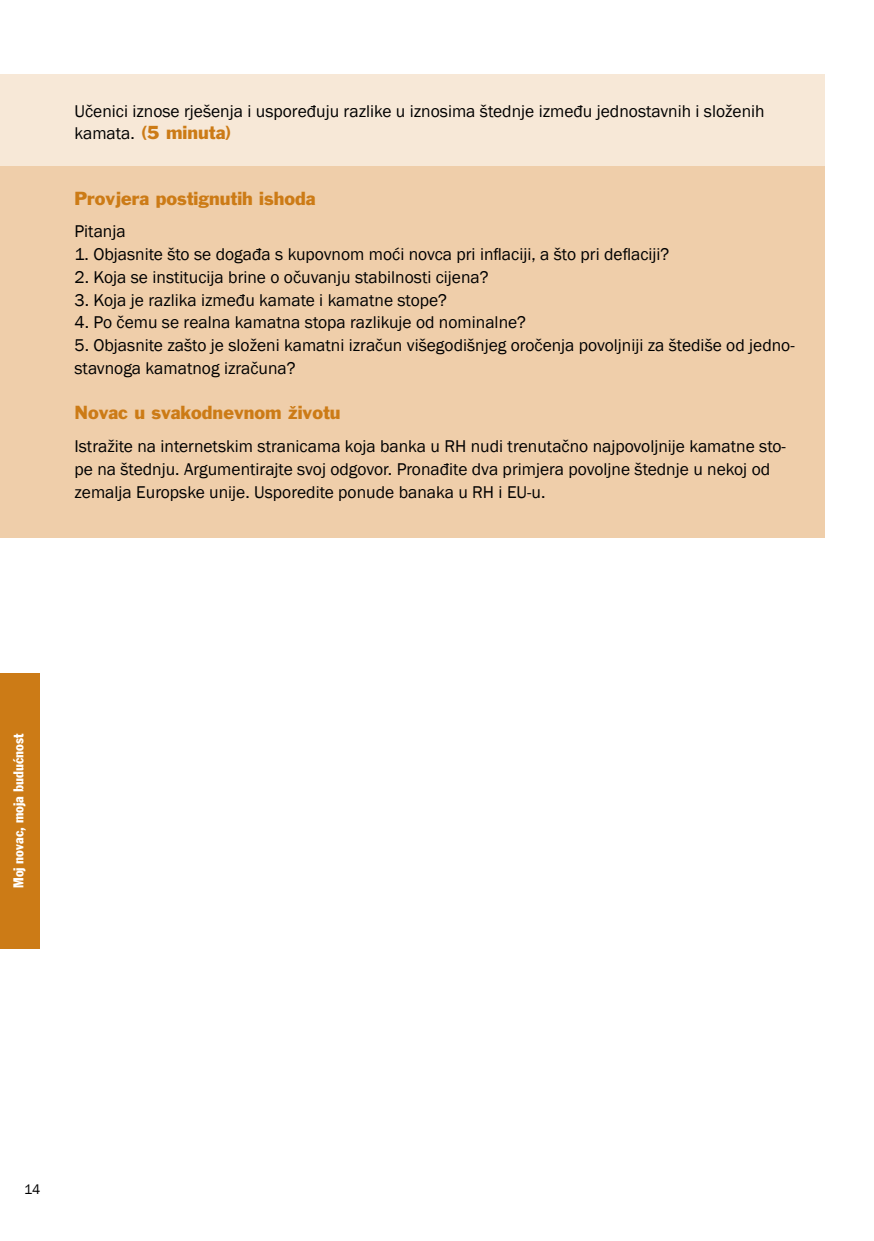
<style>
.page{position:relative;width:874px;height:1241px;background:#fff}
.page>*{position:absolute;margin:0;border:0;box-sizing:border-box;transform-origin:0 0}
.t1{font:17.5px/22.8px "Franklin Gothic";color:#000}
.t2{font:17.5px "Franklin Gothic Std";color:#cc7b16}
.t3{font:condensed 14px "Franklin Gothic Std";color:#fff}
.t4{font:14px "Franklin Gothic";color:#000}
.s1{font-family:"Franklin Gothic";color:#000}
</style>
<div class="page">
<div style="left:0;top:166px;width:823px;height:371px;background:#efceaa"></div>
<div style="left:0;top:74px;width:823px;height:92px;background:#f7e8d7"></div>
<div style="left:0;top:672px;width:40px;height:276px;background:#cc7b16"></div>
<p class="t1" style="left:74px;top:100px;width:691px">Učenici iznose rješenja i uspoređuju razlike u iznosima štednje između jednostavnih i složenih</p>
<p class="t2" style="left:74px;top:121px;width:158px"><span class="s1">kamata.</span> (5 minuta)</p>
<p class="t2" style="left:74px;top:187px;width:242px">Provjera postignutih ishoda</p>
<p class="t1" style="left:74px;top:220px;width:53px">Pitanja</p>
<p class="t1" style="left:74px;top:243px;width:596px">1. Objasnite što se događa s kupovnom moći novca pri inflaciji, a što pri deflaciji?</p>
<p class="t1" style="left:74px;top:266px;width:415px">2. Koja se institucija brine o očuvanju stabilnosti cijena?</p>
<p class="t1" style="left:74px;top:289px;width:374px">3. Koja je razlika između kamate i kamatne stope?</p>
<p class="t1" style="left:74px;top:311px;width:453px">4. Po čemu se realna kamatna stopa razlikuje od nominalne?</p>
<p class="t1" style="left:74px;top:334px;width:721px">5. Objasnite zašto je složeni kamatni izračun višegodišnjeg oročenja povoljniji za štediše od jedno&shy;stavnoga kamatnog izračuna?</p>
<p class="t2" style="left:74px;top:401px;width:267px">Novac u svakodnevnom životu</p>
<p class="t1" style="left:74px;top:435px;width:712px">Istražite na internetskim stranicama koja banka u RH nudi trenutačno najpovoljnije kamatne sto&shy;pe na štednju. Argumentirajte svoj odgovor. Pronađite dva primjera povoljne štednje u nekoj od zemalja Europske unije. Usporedite ponude banaka u RH i EU-u.</p>
<p class="t3" style="left:10px;top:887px;width:156px;rotate:-90deg">Moj novac, moja budućnost</p>
<p class="t4" style="left:24px;top:1180px;width:17px">14</p>
</div>
